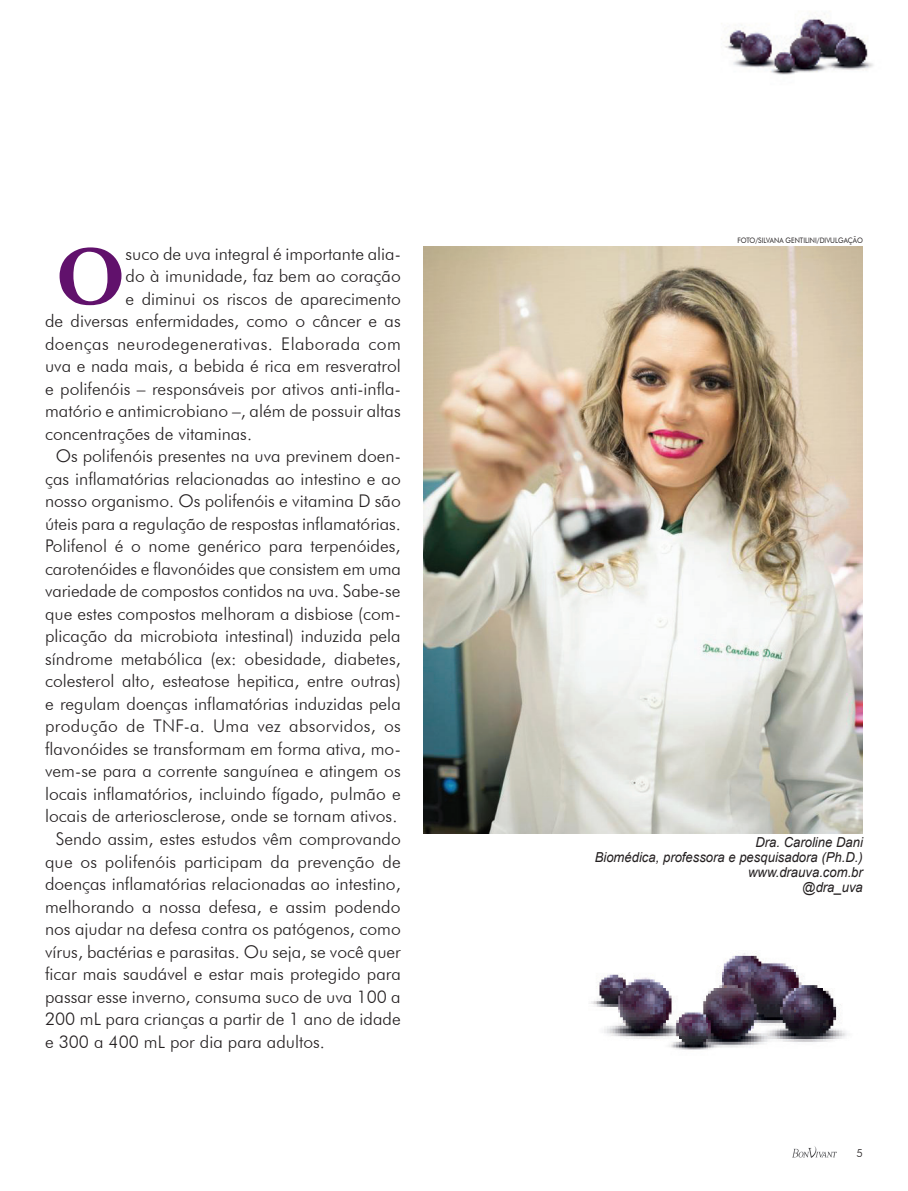
<style>
.page{position:relative;width:908px;height:1191px;background:#fff}
.page>*{position:absolute;margin:0;border:0;box-sizing:border-box;transform-origin:0 0}
.t1{font:700 88.25px "Garamond";color:#61116c}
.t2{font:300 17.5px "Futura BT";color:#231f20}
.t3{font:300 17.5px "Futura BT";letter-spacing:.025em;color:#231f20}
.t4{font:300 17.5px "Futura BT";letter-spacing:.02em;color:#231f20}
.t5{font:italic 13.75px/15px "Arial";color:#231f20;text-align:right;scale:.95 1}
.t6{font:300 11.25px "Futura BT";color:#231f20}
.t7{font:7.5px "Futura BT";color:#231f20;scale:.9 1}
</style>
<div class="page">
<img style="left:792px;top:1146px;width:43px;height:11px">
<img style="left:721px;top:12px;width:152px;height:63px">
<img style="left:591px;top:953px;width:256px;height:97px">
<img style="left:423px;top:246px;width:439px;height:588px">
<h1 class="t1" style="left:56px;top:217px;width:71px">O</h1>
<p class="t2" style="left:126px;top:243px;width:276px">suco de uva integral é importante alia-</p>
<p class="t2" style="left:126px;top:265px;width:276px">do à imunidade, faz bem ao coração</p>
<p class="t2" style="left:126px;top:288px;width:276px">e diminui os riscos de aparecimento</p>
<p class="t2" style="left:45px;top:310px;width:357px">de diversas enfermidades, como o câncer e as</p>
<p class="t3" style="left:45px;top:333px;width:357px">doenças neurodegenerativas. Elaborada com</p>
<p class="t2" style="left:45px;top:355px;width:357px">uva e nada mais, a bebida é rica em resveratrol</p>
<p class="t2" style="left:45px;top:378px;width:357px">e polifenóis – responsáveis por ativos anti-infla-</p>
<p class="t2" style="left:45px;top:400px;width:357px">matório e antimicrobiano –, além de possuir altas</p>
<p class="t2" style="left:45px;top:423px;width:208px">concentrações de vitaminas.</p>
<p class="t2" style="left:56px;top:445px;width:346px">Os polifenóis presentes na uva previnem doen-</p>
<p class="t2" style="left:45px;top:468px;width:357px">ças inflamatórias relacionadas ao intestino e ao</p>
<p class="t2" style="left:45px;top:490px;width:357px">nosso organismo. Os polifenóis e vitamina D são</p>
<p class="t2" style="left:45px;top:513px;width:357px">úteis para a regulação de respostas inflamatórias.</p>
<p class="t2" style="left:45px;top:535px;width:357px">Polifenol é o nome genérico para terpenóides,</p>
<p class="t2" style="left:45px;top:558px;width:357px">carotenóides e flavonóides que consistem em uma</p>
<p class="t2" style="left:45px;top:580px;width:357px">variedade de compostos contidos na uva. Sabe-se</p>
<p class="t2" style="left:45px;top:603px;width:357px">que estes compostos melhoram a disbiose (com-</p>
<p class="t2" style="left:45px;top:625px;width:357px">plicação da microbiota intestinal) induzida pela</p>
<p class="t2" style="left:45px;top:648px;width:357px">síndrome metabólica (ex: obesidade, diabetes,</p>
<p class="t2" style="left:45px;top:670px;width:357px">colesterol alto, esteatose hepitica, entre outras)</p>
<p class="t2" style="left:45px;top:693px;width:357px">e regulam doenças inflamatórias induzidas pela</p>
<p class="t4" style="left:45px;top:715px;width:357px">produção de TNF-a. Uma vez absorvidos, os</p>
<p class="t2" style="left:45px;top:738px;width:357px">flavonóides se transformam em forma ativa, mo-</p>
<p class="t2" style="left:45px;top:760px;width:357px">vem-se para a corrente sanguínea e atingem os</p>
<p class="t2" style="left:45px;top:783px;width:357px">locais inflamatórios, incluindo fígado, pulmão e</p>
<p class="t2" style="left:45px;top:805px;width:353px">locais de arteriosclerose, onde se tornam ativos.</p>
<p class="t2" style="left:56px;top:828px;width:346px">Sendo assim, estes estudos vêm comprovando</p>
<p class="t2" style="left:45px;top:850px;width:357px">que os polifenóis participam da prevenção de</p>
<p class="t2" style="left:45px;top:873px;width:357px">doenças inflamatórias relacionadas ao intestino,</p>
<p class="t2" style="left:45px;top:895px;width:357px">melhorando a nossa defesa, e assim podendo</p>
<p class="t2" style="left:45px;top:918px;width:357px">nos ajudar na defesa contra os patógenos, como</p>
<p class="t2" style="left:45px;top:940px;width:357px">vírus, bactérias e parasitas. Ou seja, se você quer</p>
<p class="t2" style="left:45px;top:963px;width:357px">ficar mais saudável e estar mais protegido para</p>
<p class="t2" style="left:45px;top:985px;width:357px">passar esse inverno, consuma suco de uva 100 a</p>
<p class="t2" style="left:45px;top:1008px;width:357px">200 mL para crianças a partir de 1 ano de idade</p>
<p class="t2" style="left:45px;top:1030px;width:281px">e 300 a 400 mL por dia para adultos.</p>
<p class="t7" style="left:737px;top:236px;width:141px">FOTO/SILVANA GENTILINI/DIVULGAÇÃO</p>
<p class="t5" style="left:594px;top:834px;width:283px">Dra. Caroline Dani<br>Biomédica, professora e pesquisadora (Ph.D.) www.drauva.com.br<br>@dra_uva</p>
<p class="t6" style="left:856px;top:1146px;width:8px">5</p>
</div>
